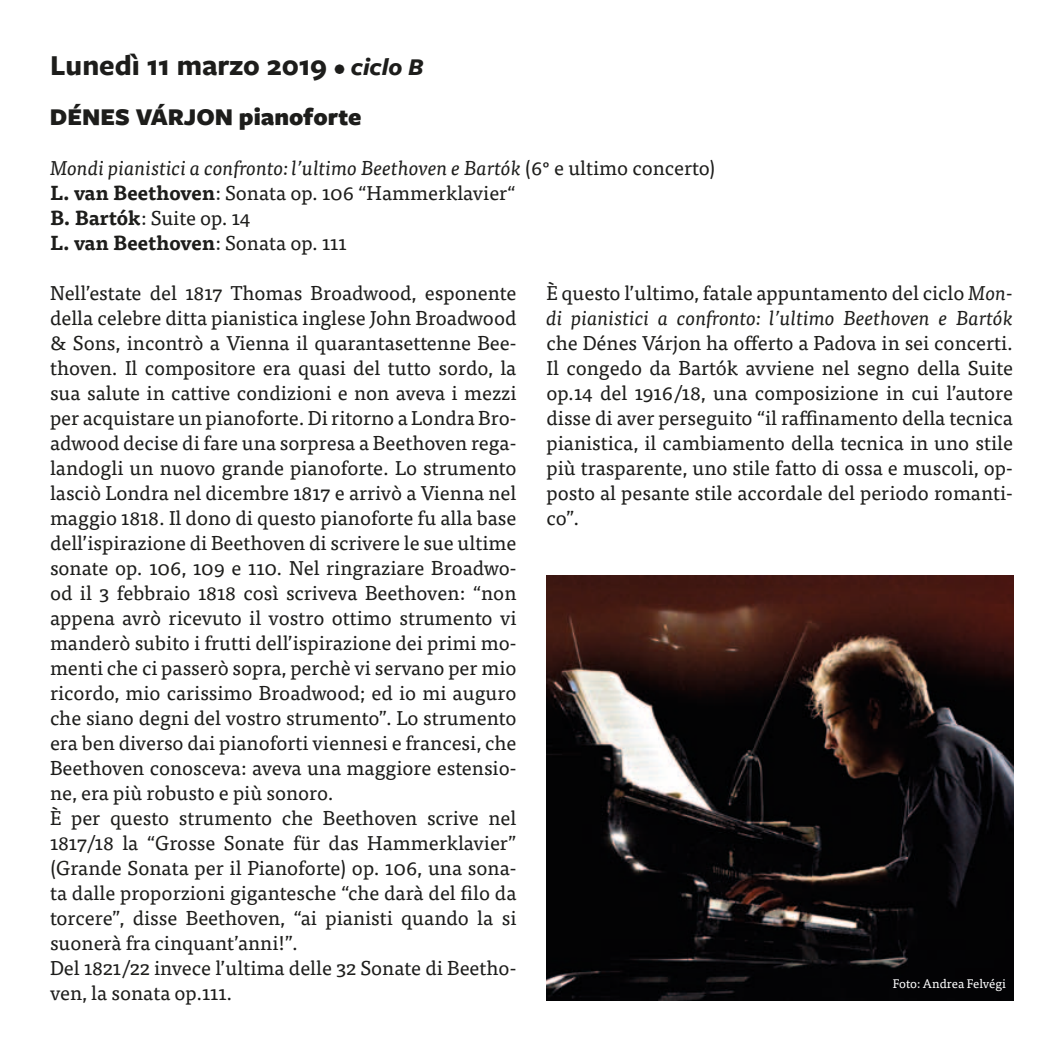
<style>
.page{position:relative;width:1063px;height:1063px;background:#fff}
.page>*{position:absolute;margin:0;border:0;box-sizing:border-box;transform-origin:0 0}
.t1{font:700 30px "Freight Sans Pro";color:#1d1d1b}
.t2{font:900 25px "Freight Sans Pro";color:#1d1d1b}
.t3{font:20px/25px "Tisa Pro";color:#1d1d1b}
.t4{font:italic 20px/25px "Tisa Pro";color:#1d1d1b}
.t5{font:12.5px "Tisa Pro";color:#fff}
.s1{font-size:25px}
.s2{font-style:italic;font-size:25px}
.s3{font-style:italic}
.s4{font-weight:700}
.s5{font-style:normal}
</style>
<div class="page">
<img style="left:546px;top:575px;width:467px;height:425px">
<h1 class="t1" style="left:50px;top:45px;width:375px">Lunedì 11 marzo 2019 <span class="s1">•</span> <span class="s2">ciclo B</span></h1>
<p class="t2" style="left:50px;top:99px;width:103px">DÉNES VÁR</p>
<p class="t2" style="left:184px;top:99px;width:179px">JON pianoforte</p>
<p class="t3" style="left:50px;top:154px;width:667px"><span class="s3">Mondi pianistici a confronto: l’ultimo Beethoven e Bartók</span> (6° e ultimo concerto)<br><span class="s4">L. van Beethoven</span>: Sonata op. 106 “Hammerklavier“<br><span class="s4">B. Bartók</span>: Suite op. 14<br><span class="s4">L. van Beethoven</span>: Sonata op. 111</p>
<p class="t3" style="left:50px;top:279px;width:468px">Nell’estate del 1817 Thomas Broadwood, esponente della celebre ditta pianistica inglese John Broadwood &amp; Sons, incontrò a Vienna il quarantasettenne Bee&shy;thoven. Il compositore era quasi del tutto sordo, la sua salute in cattive condizioni e non aveva i mezzi per acquistare un pianoforte. Di ritorno a Londra Bro&shy;adwood decise di fare una sorpresa a Beethoven rega&shy;landogli un nuovo grande pianoforte. Lo strumento lasciò Londra nel dicembre 1817 e arrivò a Vienna nel maggio 1818. Il dono di questo pianoforte fu alla base dell’ispirazione di Beethoven di scrivere le sue ultime sonate op. 106, 109 e 110. Nel ringraziare Broadwo&shy;od il 3 febbraio 1818 così scriveva Beethoven: “non appena avrò ricevuto il vostro ottimo strumento vi manderò subito i frutti dell’ispirazione dei primi mo&shy;menti che ci passerò sopra, perchè vi servano per mio ricordo, mio carissimo Broadwood; ed io mi auguro che siano degni del vostro strumento”. Lo strumento era ben diverso dai pianoforti viennesi e francesi, che Beethoven conosceva: aveva una maggiore estensio&shy;ne, era più robusto e più sonoro.<br>È per questo strumento che Beethoven scrive nel 1817/18 la “Grosse Sonate für das Hammerklavier” (Grande Sonata per il Pianoforte) op. 106, una sona&shy;ta dalle proporzioni gigantesche “che darà del filo da torcere”, disse Beethoven, “ai pianisti quando la si suonerà fra cinquant’anni!”.<br>Del 1821/22 invece l’ultima delle 32 Sonate di Beetho&shy;ven, la sonata op.111.</p>
<p class="t4" style="left:547px;top:279px;width:468px"><span class="s5">È questo l’ultimo, fatale appuntamento del ciclo</span> Mon&shy;di pianistici a confronto: l’ultimo Beethoven e Bartók</p>
<p class="t3" style="left:547px;top:329px;width:468px;text-align:justify">che Dénes Várjon ha offerto a Padova in sei concerti.<br>Il congedo da Bartók avviene nel segno della Suite op.14 del 1916/18, una composizione in cui l’autore disse di aver perseguito “il raffinamento della tecnica pianistica, il cambiamento della tecnica in uno stile più trasparente, uno stile fatto di ossa e muscoli, op&shy;posto al pesante stile accordale del periodo romanti&shy;co”.</p>
<p class="t5" style="left:893px;top:975px;width:115px">Foto: Andrea Felvégi</p>
</div>
